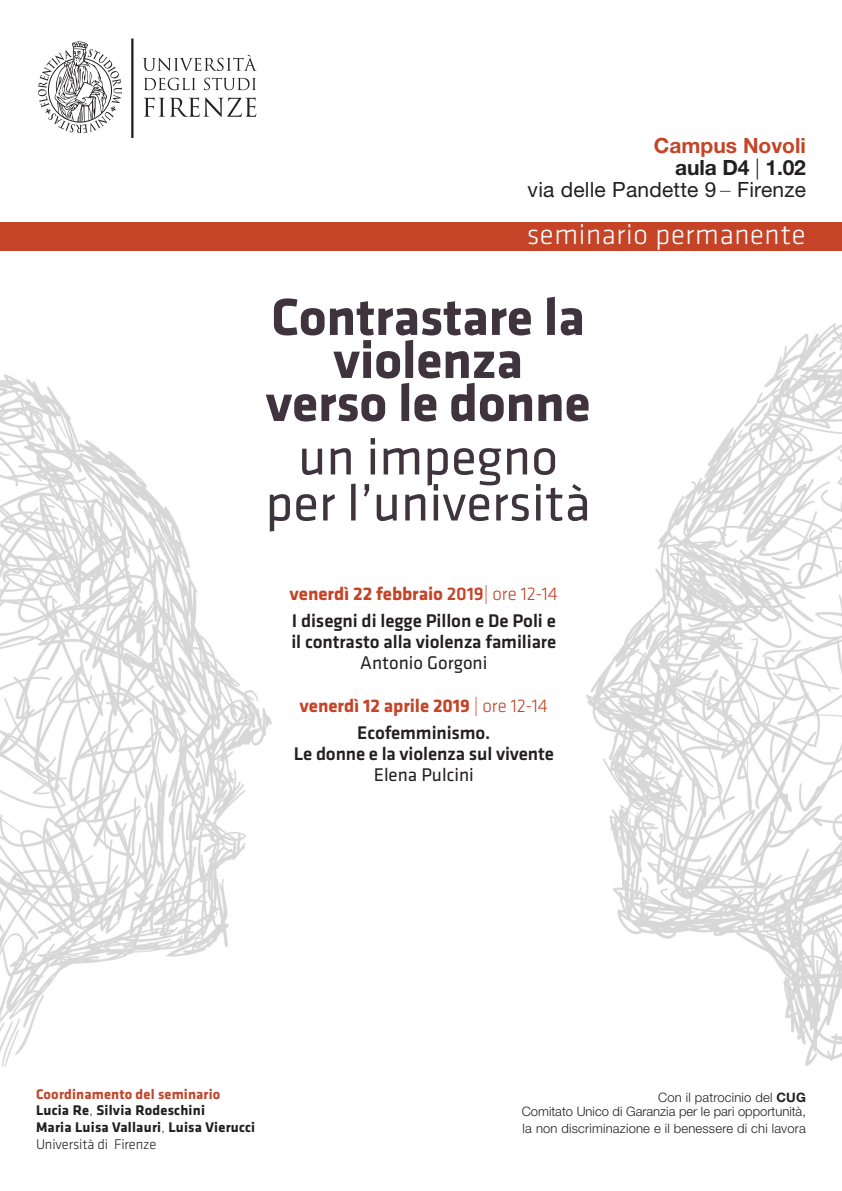
<style>
.page{position:relative;width:842px;height:1191px;background:#fff}
.page>*{position:absolute;margin:0;border:0;box-sizing:border-box;transform-origin:0 0}
.t1{font:700 54px/43px "Klavika";letter-spacing:-.005em;color:#3f343d;text-align:center}
.t2{font:53px "Klavika";color:#3f343d}
.t3{font:300 29px "Klavika";letter-spacing:.02em;color:#fff}
.t4{font:21px "Helvetica Neue LT Pro";letter-spacing:.01em;color:#231f20}
.t5{font:700 21px "Helvetica Neue LT Pro";color:#c44428}
.t6{font:700 21px "Helvetica Neue LT Pro";letter-spacing:-.005em;color:#231f20}
.t7{font:500 19px "Klavika";letter-spacing:-.005em;color:#231f20}
.t8{font:700 19px "Klavika";letter-spacing:-.005em;color:#c44428}
.t9{font:19px "Klavika";color:#231f20}
.t10{font:700 14.5px/17px "Klavika";letter-spacing:.015em;color:#231f20}
.t11{font:700 14.5px "Klavika";letter-spacing:.01em;color:#c44428}
.t12{font:300 13px "Helvetica Neue LT Pro";letter-spacing:.015em;color:#231f20}
.s1{font-weight:300}
.s2{font-weight:100}
.s3{font-weight:500}
.s4{font-weight:700}
</style>
<div class="page">
<img style="left:0;top:374px;width:272px;height:693px">
<img style="left:586px;top:323px;width:256px;height:743px">
<hr style="left:131px;top:39px;width:2px;height:99px;background:#231f20">
<svg style="left:144px;top:97px;width:112px;height:20px"></svg>
<svg style="left:144px;top:78px;width:112px;height:12px"></svg>
<svg style="left:143px;top:55px;width:114px;height:16px"></svg>
<svg style="left:38px;top:41px;width:84px;height:92px"></svg>
<div style="left:0;top:222px;width:842px;height:29px;background:#c54427"></div>
<p class="t5" style="left:654px;top:132px;width:154px">Campus Novoli</p>
<p class="t6" style="left:675px;top:154px;width:132px">aula D4 <span class="s1">|</span> 1.02</p>
<p class="t4" style="left:528px;top:177px;width:280px">via delle Pandette 9 <span class="s2">–</span> Firenze</p>
<p class="t3" style="left:527px;top:219px;width:280px">seminario permanente</p>
<p class="t1" style="left:271px;top:296px;width:315px">Contrastare la violenza</p>
<p class="t1" style="left:265px;top:382px;width:327px">verso le donne</p>
<p class="t2" style="left:298px;top:428px;width:261px">un impegno</p>
<p class="t2" style="left:265px;top:474px;width:327px">per l’università</p>
<p class="t8" style="left:290px;top:583px;width:270px">venerdì 22 febbraio <span class="s3">2019</span><span class="s1">| ore 12-14</span></p>
<p class="t7" style="left:292px;top:610px;width:266px">I disegni di legge Pillon e De Poli e</p>
<p class="t7" style="left:291px;top:631px;width:266px">il contrasto alla violenza familiare</p>
<p class="t9" style="left:360px;top:652px;width:129px">Antonio Gorgoni</p>
<p class="t8" style="left:300px;top:695px;width:250px">venerdì 12 aprile 2019 <span class="s1">| ore 12-14</span></p>
<p class="t7" style="left:357px;top:722px;width:135px">Ecofemminismo.</p>
<p class="t7" style="left:294px;top:743px;width:261px">Le donne e la violenza sul vivente</p>
<p class="t9" style="left:374px;top:764px;width:102px">Elena Pulcini</p>
<p class="t11" style="left:36px;top:1085px;width:186px">Coordinamento del seminario</p>
<p class="t10" style="left:36px;top:1102px;width:170px">Lucia Re<span class="s1">,</span> Silvia Rodeschini</p>
<p class="t10" style="left:36px;top:1118px;width:221px">Maria Luisa Vallauri<span class="s1">,</span> Luisa Vierucci<br><span class="s1">Università di Firenze</span></p>
<p class="t12" style="left:658px;top:1089px;width:149px">Con il patrocinio del <span class="s4">CUG</span></p>
<p class="t12" style="left:522px;top:1103px;width:286px">Comitato Unico di Garanzia per le pari opportunità,</p>
<p class="t12" style="left:523px;top:1120px;width:285px">la non discriminazione e il benessere di chi lavora</p>
</div>
